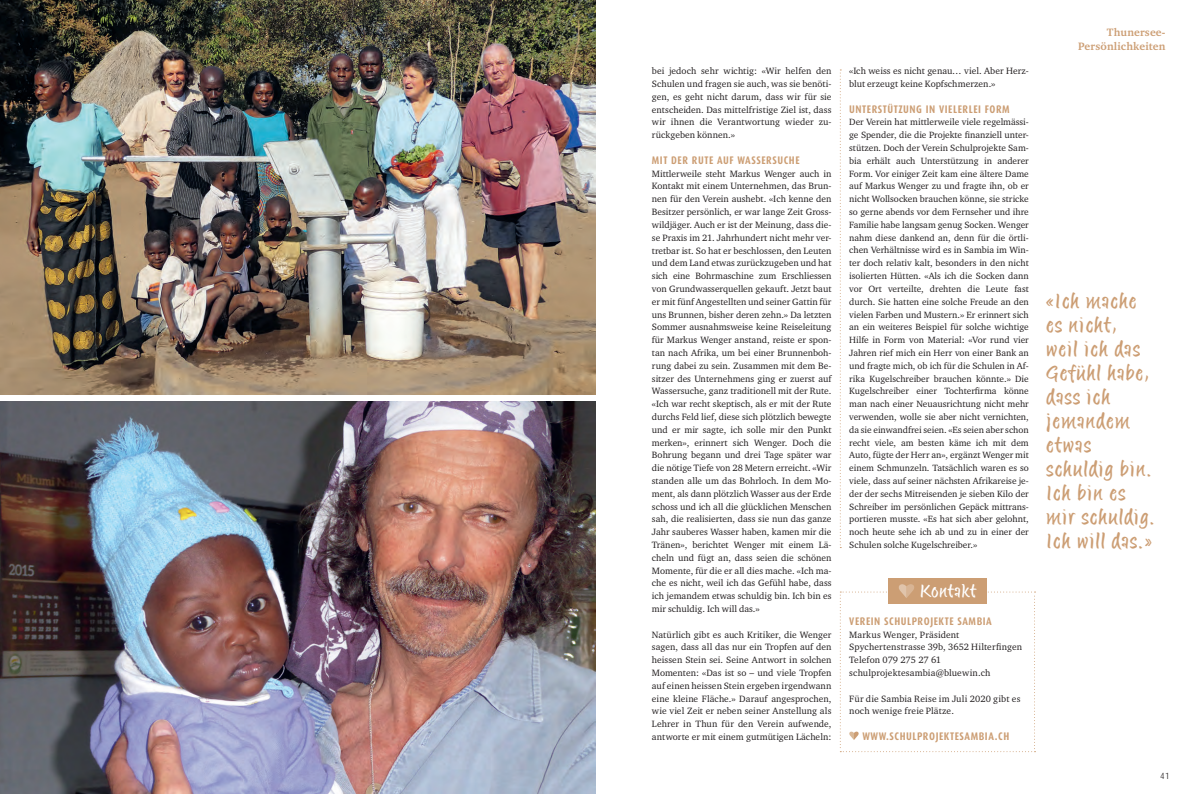
<style>
.page{position:relative;width:1191px;height:794px;background:#fff}
.page>*{position:absolute;margin:0;border:0;box-sizing:border-box;transform-origin:0 0}
.t1{font:20px/24px "Matthia LL";letter-spacing:.05em;color:#cc9e74;scale:1.1 1}
.t2{font:17px "Matthia LL";letter-spacing:.04em;color:#fff;scale:1.1 1}
.t3{font:700 11px "Dax";letter-spacing:.05em;color:#cc9e74}
.t4{font:700 11px/13.5px "Charter ITC";letter-spacing:.015em;color:#cc9e74;text-align:right}
.t5{font:9.4px/12.8px "Charter ITC";letter-spacing:.01em;color:#231f20}
.t6{font:9.3px/12.8px "Charter ITC";color:#231f20;text-align:justify}
.t7{font:300 9px "Dax";color:#231f20;scale:1.1 1}
</style>
<div class="page">
<img style="left:0;top:0;width:595px;height:394px">
<img style="left:0;top:401px;width:595px;height:393px">
<svg style="left:839px;top:69px;width:2px;height:479px"></svg>
<div style="left:888px;top:578px;width:99px;height:26px;background:#cc9e74"></div>
<svg style="left:839px;top:584px;width:196px;height:168px"></svg>
<p class="t5" style="left:652px;top:64px;width:181px;text-align:justify">bei jedoch sehr wichtig: «Wir helfen den Schulen und fragen sie auch, was sie benöti&shy;gen, es geht nicht darum, dass wir für sie entscheiden. Das mittelfristige Ziel ist, dass wir ihnen die Verantwortung wieder zu&shy;rückgeben können.»</p>
<p class="t3" style="left:652px;top:154px;width:149px">MIT DER RUTE AUF WASSERSUCHE</p>
<p class="t5" style="left:652px;top:167px;width:181px;text-align:justify">Mittlerweile steht Markus Wenger auch in Kontakt mit einem Unternehmen, das Brun&shy;nen für den Verein aushebt. «Ich kenne den Besitzer persönlich, er war lange Zeit Gross&shy;wildjäger. Auch er ist der Meinung, dass die&shy;se Praxis im 21. Jahrhundert nicht mehr ver&shy;tretbar ist. So hat er beschlossen, den Leuten und dem Land etwas zurückzugeben und hat sich eine Bohrmaschine zum Erschliessen von Grundwasserquellen gekauft. Jetzt baut er mit fünf Angestellten und seiner Gattin für uns Brunnen, bisher deren zehn.» Da letzten Sommer ausnahmsweise keine Reiseleitung für Markus Wenger anstand, reiste er spon&shy;tan nach Afrika, um bei einer Brunnenboh&shy;rung dabei zu sein. Zusammen mit dem Be&shy;sitzer des Unternehmens ging er zuerst auf Wassersuche, ganz traditionell mit der Rute. «Ich war recht skeptisch, als er mit der Rute durchs Feld lief, diese sich plötzlich bewegte und er mir sagte, ich solle mir den Punkt merken», erinnert sich Wenger. Doch die Bohrung begann und drei Tage später war die nötige Tiefe von 28 Metern erreicht. «Wir standen alle um das Bohrloch. In dem Mo&shy;ment, als dann plötzlich Wasser aus der Erde schoss und ich all die glücklichen Menschen sah, die realisierten, dass sie nun das ganze Jahr sauberes Wasser haben, kamen mir die Tränen», berichtet Wenger mit einem Lä&shy;cheln und fügt an, dass seien die schönen Momente, für die er all dies mache. «Ich ma&shy;che es nicht, weil ich das Gefühl habe, dass ich jemandem etwas schuldig bin. Ich bin es mir schuldig. Ich will das.»</p>
<p class="t5" style="left:652px;top:628px;width:181px;text-align:justify">Natürlich gibt es auch Kritiker, die Wenger sagen, dass all das nur ein Tropfen auf den heissen Stein sei. Seine Antwort in solchen Momenten: «Das ist so – und viele Tropfen auf einen heissen Stein ergeben irgendwann eine kleine Fläche.» Darauf angesprochen, wie viel Zeit er neben seiner Anstellung als Lehrer in Thun für den Verein aufwende, antworte er mit einem gutmütigen Lächeln:</p>
<p class="t5" style="left:849px;top:64px;width:181px">«Ich weiss es nicht genau… viel. Aber Herz&shy;blut erzeugt keine Kopfschmerzen.»</p>
<p class="t3" style="left:849px;top:103px;width:162px">UNTERSTÜTZUNG IN VIELERLEI FORM</p>
<p class="t6" style="left:849px;top:116px;width:181px">Der Verein hat mittlerweile viele regelmässi&shy;ge Spender, die die Projekte finanziell unter&shy;stützen. Doch der Verein Schulprojekte Sam&shy;bia erhält auch Unterstützung in anderer Form. Vor einiger Zeit kam eine ältere Dame auf Markus Wenger zu und fragte ihn, ob er nicht Wollsocken brauchen könne, sie stricke so gerne abends vor dem Fernseher und ihre Familie habe langsam genug Socken. Wenger nahm diese dankend an, denn für die örtli&shy;chen Verhältnisse wird es in Sambia im Win&shy;ter doch relativ kalt, besonders in den nicht isolierten Hütten. «Als ich die Socken dann vor Ort verteilte, drehten die Leute fast durch. Sie hatten eine solche Freude an den vielen Farben und Mustern.» Er erinnert sich an ein weiteres Beispiel für solche wichtige Hilfe in Form von Material: «Vor rund vier Jahren rief mich ein Herr von einer Bank an und fragte mich, ob ich für die Schulen in Af&shy;rika Kugelschreiber brauchen könnte.» Die Kugelschreiber einer Tochterfirma könne man nach einer Neuausrichtung nicht mehr verwenden, wolle sie aber nicht vernichten, da sie einwandfrei seien. «Es seien aber schon recht viele, am besten käme ich mit dem Auto, fügte der Herr an», ergänzt Wenger mit einem Schmunzeln. Tatsächlich waren es so viele, dass auf seiner nächsten Afrikareise je&shy;der der sechs Mitreisenden je sieben Kilo der Schreiber im persönlichen Gepäck mittrans&shy;portieren musste. «Es hat sich aber gelohnt, noch heute sehe ich ab und zu in einer der Schulen solche Kugelschreiber.»</p>
<h2 class="t2" style="left:920px;top:580px;width:52px">Kontakt</h2>
<p class="t3" style="left:849px;top:615px;width:144px">VEREIN SCHULPROJEKTE SAMBIA</p>
<p class="t5" style="left:849px;top:628px;width:174px">Markus Wenger, Präsident<br>Spychertenstrasse 39b, 3652 Hilterfingen<br>Telefon 079 275 27 61 schulprojektesambia@bluewin.ch</p>
<p class="t5" style="left:849px;top:692px;width:173px">Für die Sambia Reise im Juli 2020 gibt es noch wenige freie Plätze.</p>
<p class="t3" style="left:862px;top:730px;width:148px">WWW.SCHULPROJEKTESAMBIA.CH</p>
<p class="t4" style="left:1078px;top:25px;width:89px">Thunersee-<br>Persönlichkeiten</p>
<h1 class="t1" style="left:1046px;top:289px;width:100px">«Ich mache es nicht,<br>weil ich das<br>Gefühl habe, dass ich jemandem etwas schuldig bin.<br>Ich bin es mir schuldig.<br>Ich will das.»</h1>
<p class="t7" style="left:1160px;top:770px;width:10px">41</p>
</div>
